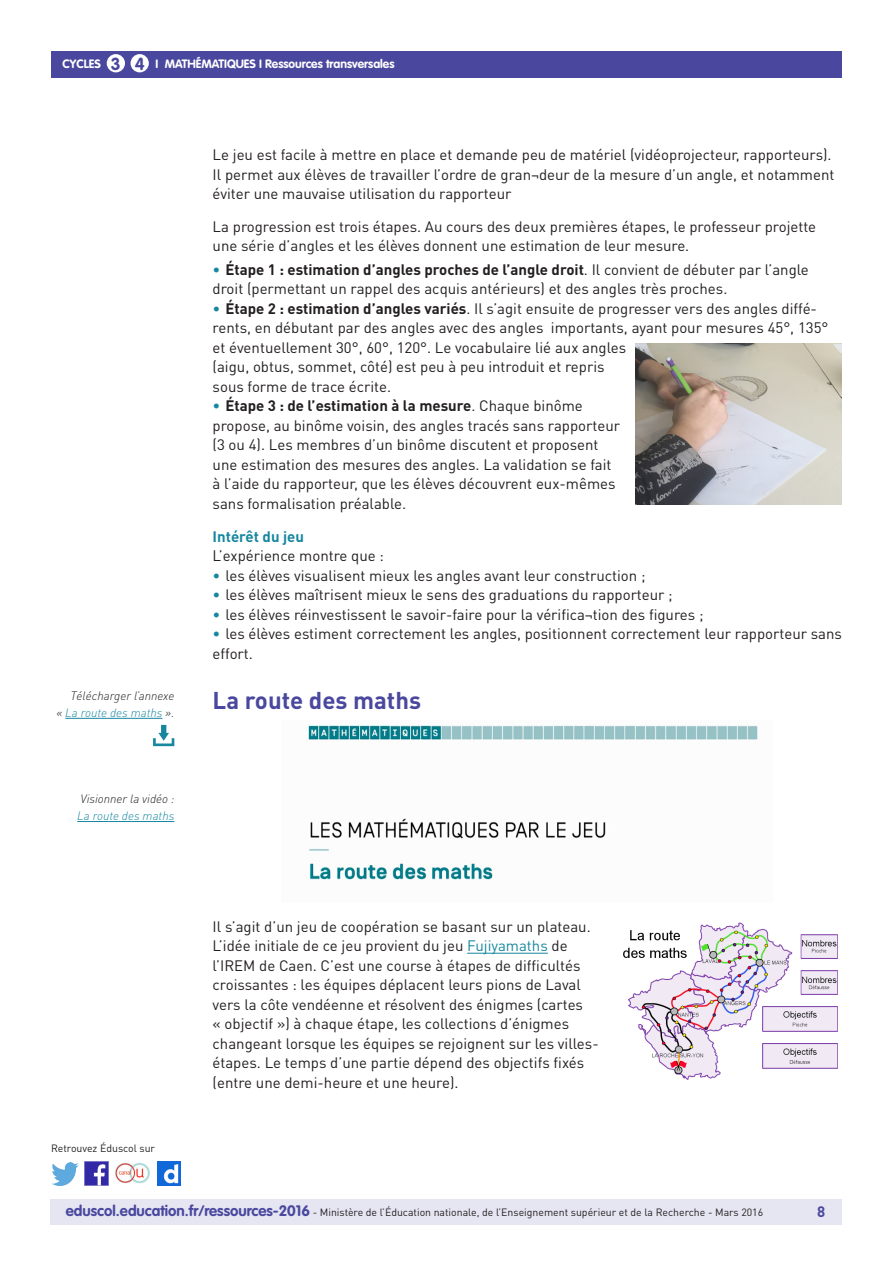
<style>
.page{position:relative;width:893px;height:1263px;background:#fff}
.page>*{position:absolute;margin:0;border:0;box-sizing:border-box;transform-origin:0 0}
._03_Titre_de_niveau{font:700 24px "DIN Pro";color:#4a489e}
.t1{font:700 17.25px "VAG Rounded Std";color:#4a489e}
._08_Liste_à_puces_ni{font:15px/19.5px "DIN Pro";color:#231f20}
._06_Texte_courant{font:15px/19.5px "DIN Pro";color:#231f20}
._05_Titre_de_niveau{font:700 15px "DIN Pro";color:#16879f}
.t2{font:700 15px "DIN Pro";color:#4a489e}
._07_Texte_en_marge{font:italic 300 12px/16.5px "DIN Pro";color:#231f20}
.t3{font:700 12px "VAG Rounded Std";color:#fff}
._07_Texte_en_marge-2{font:italic 300 12px "DIN Pro";color:#16879f}
.t4{font:10.5px "DIN Pro";color:#231f20}
.s1{color:#231f20}
.s2{color:#16879f}
.s3{font-weight:700}
.s4{font-family:"VAG Rounded Std";font-weight:700;font-size:15px;color:#4a489e}
</style>
<div class="page">
<div style="left:50px;top:1199px;width:791px;height:26px;background:#e6e5f2"></div>
<div style="left:51px;top:51px;width:791px;height:27px;background:#4a489e"></div>
<div style="left:107px;top:54px;width:18px;height:18px;background:#fff;border-radius:50%"></div>
<div style="left:131px;top:54px;width:18px;height:18px;background:#fff;border-radius:50%"></div>
<img style="left:85px;top:1162px;width:23px;height:23px">
<img style="left:51px;top:1163px;width:28px;height:22px">
<img style="left:158px;top:1162px;width:22px;height:23px">
<img style="left:115px;top:1163px;width:35px;height:21px">
<hr style="left:467px;top:953px;width:81px;height:1px;background:#16879f">
<img style="left:635px;top:343px;width:207px;height:162px">
<img style="left:308px;top:725px;width:450px;height:155px">
<hr style="left:77px;top:821px;width:97px;height:1px;background:#16879f">
<img style="left:623px;top:922px;width:215px;height:158px">
<hr style="left:65px;top:718px;width:97px;height:1px;background:#16879f">
<svg style="left:153px;top:725px;width:21px;height:21px"></svg>
<p class="t3" style="left:63px;top:57px;width:40px">CYCLES</p>
<p class="t3" style="left:156px;top:57px;width:240px">I MATHÉMATIQUES I Ressources transversales</p>
<p class="t1" style="left:111px;top:53px;width:35px">3 4</p>
<p class="_07_Texte_en_marge" style="left:71px;top:687px;width:105px">Télécharger l’annexe</p>
<p class="_07_Texte_en_marge-2" style="left:56px;top:705px;width:119px"><span class="s1">«</span> La route des maths <span class="s1">».</span></p>
<p class="_07_Texte_en_marge" style="left:77px;top:791px;width:99px">Visionner la vidéo :<br><span class="s2">La route des maths</span></p>
<p class="_06_Texte_courant" style="left:213px;top:145px;width:623px">Le jeu est facile à mettre en place et demande peu de matériel (vidéoprojecteur, rapporteurs).<br>Il permet aux élèves de travailler l’ordre de gran¬deur de la mesure d’un angle, et notamment éviter une mauvaise utilisation du rapporteur</p>
<p class="_06_Texte_courant" style="left:213px;top:216px;width:605px">La progression est trois étapes. Au cours des deux premières étapes, le professeur projette une série d’angles et les élèves donnent une estimation de leur mesure.</p>
<p class="_08_Liste_à_puces_ni" style="left:213px;top:259px;width:598px"><span class="s2">•</span> <span class="s3">Étape 1 : estimation d’angles proches de l’angle droit</span>. Il convient de débuter par l’angle droit (permettant un rappel des acquis antérieurs) et des angles très proches.</p>
<p class="_08_Liste_à_puces_ni" style="left:213px;top:298px;width:617px"><span class="s2">•</span> <span class="s3">Étape 2 : estimation d’angles variés</span>. Il s’agit ensuite de progresser vers des angles diffé&shy;rents, en débutant par des angles avec des angles importants, ayant pour mesures 45°, 135° et éventuellement 30°, 60°, 120°. Le vocabulaire lié aux angles<br>(aigu, obtus, sommet, côté) est peu à peu introduit et repris<br>sous forme de trace écrite.</p>
<p class="_08_Liste_à_puces_ni" style="left:213px;top:396px;width:409px"><span class="s2">•</span> <span class="s3">Étape 3 : de l’estimation à la mesure</span>. Chaque binôme propose, au binôme voisin, des angles tracés sans rapporteur (3 ou 4). Les membres d’un binôme discutent et proposent une estimation des mesures des angles. La validation se fait à l’aide du rapporteur, que les élèves découvrent eux-mêmes sans formalisation préalable.</p>
<p class="_05_Titre_de_niveau" style="left:213px;top:526px;width:93px">Intérêt du jeu</p>
<p class="_06_Texte_courant" style="left:213px;top:546px;width:173px">L’expérience montre que :</p>
<p class="_08_Liste_à_puces_ni" style="left:213px;top:565px;width:434px"><span class="s2">•</span> les élèves visualisent mieux les angles avant leur construction ;</p>
<p class="_08_Liste_à_puces_ni" style="left:213px;top:585px;width:462px"><span class="s2">•</span> les élèves maîtrisent mieux le sens des graduations du rapporteur ;</p>
<p class="_08_Liste_à_puces_ni" style="left:213px;top:604px;width:492px"><span class="s2">•</span> les élèves réinvestissent le savoir-faire pour la vérifica¬tion des figures ;</p>
<p class="_08_Liste_à_puces_ni" style="left:213px;top:624px;width:631px"><span class="s2">•</span> les élèves estiment correctement les angles, positionnent correctement leur rapporteur sans effort.</p>
<p class="_03_Titre_de_niveau" style="left:213px;top:684px;width:210px">La route des maths</p>
<p class="t4" style="left:51px;top:1141px;width:106px">Retrouvez Éduscol sur</p>
<p class="_06_Texte_courant" style="left:213px;top:916px;width:388px">Il s’agit d’un jeu de coopération se basant sur un plateau.<br>L’idée initiale de ce jeu provient du jeu <span class="s2">Fujiyamaths</span> de l’IREM de Caen. C’est une course à étapes de difficultés croissantes : les équipes déplacent leurs pions de Laval vers la côte vendéenne et résolvent des énigmes (cartes<br>« objectif ») à chaque étape, les collections d’énigmes changeant lorsque les équipes se rejoignent sur les villes&shy;étapes. Le temps d’une partie dépend des objectifs fixés (entre une demi-heure et une heure).</p>
<p class="t4" style="left:66px;top:1205px;width:699px"><span class="s4">eduscol.education.fr/ressources-2016</span> - Ministère de l’Éducation nationale, de l’Enseignement supérieur et de la Recherche - Mars 2016</p>
<p class="t2" style="left:817px;top:1201px;width:10px">8</p>
</div>
